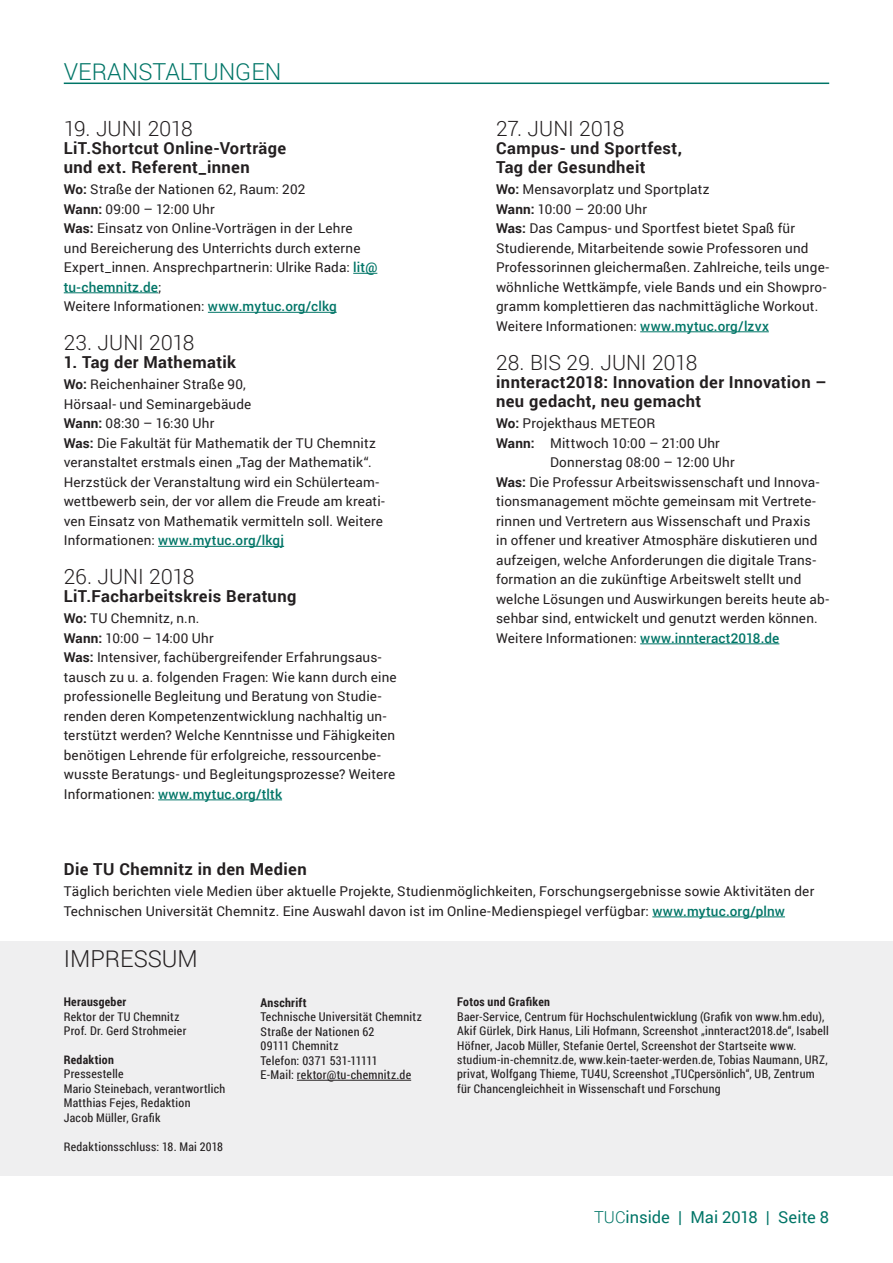
<style>
.page{position:relative;width:893px;height:1263px;background:#fff}
.page>*{position:absolute;margin:0;border:0;box-sizing:border-box;transform-origin:0 0}
.H2_Kapitel{font:300 23.4px "Roboto";color:#007567}
.H2_Kapitel-2{font:300 23.4px "Roboto";color:#231f20}
.Datum{font:300 21px "Roboto";letter-spacing:-.005em;color:#231f20}
.H3_Überschrift{font:700 16.5px/19.5px "Roboto";letter-spacing:.025em;color:#231f20}
.t1{font:16.5px "Roboto";color:#007567}
.Fließtext{font:13.5px/19.5px "Roboto";letter-spacing:.015em;color:#231f20}
.Fließtext-2{font:12.15px "Roboto Condensed";letter-spacing:.025em;color:#231f20}
.Fließtext-3{font:700 12.15px "Roboto Condensed";letter-spacing:.025em;color:#231f20}
.Fließtext-4{font:12px/14.4px "Roboto Condensed";letter-spacing:.025em;color:#231f20}
.Fließtext-5{font:700 12px "Roboto Condensed";letter-spacing:.025em;color:#231f20}
.s1{font-weight:700}
.s2{font-weight:500;color:#007567}
.s3{font-weight:300}
</style>
<div class="page">
<div style="left:0;top:941px;width:893px;height:234px;background:#eeeeef"></div>
<svg style="left:353px;top:273px;width:24px;height:1px"></svg>
<hr style="left:64px;top:292px;width:94px;height:1px;background:#007567">
<hr style="left:208px;top:312px;width:129px;height:1px;background:#007567">
<hr style="left:158px;top:546px;width:126px;height:1px;background:#007567">
<hr style="left:158px;top:799px;width:124px;height:1px;background:#007567">
<hr style="left:297px;top:1080px;width:114px;height:1px;background:#231f20">
<hr style="left:652px;top:916px;width:133px;height:1px;background:#007567">
<hr style="left:64px;top:83px;width:765px;height:1px;background:#007567">
<hr style="left:640px;top:331px;width:129px;height:1px;background:#007567">
<hr style="left:640px;top:643px;width:139px;height:1px;background:#007567">
<p class="H2_Kapitel" style="left:64px;top:55px;width:219px">VERANSTALTUNGEN</p>
<p class="Datum" style="left:64px;top:114px;width:131px">19. JUNI 2018</p>
<p class="H3_Überschrift" style="left:64px;top:138px;width:224px">LiT.Shortcut Online-Vorträge und ext. Referent_innen</p>
<p class="Fließtext" style="left:64px;top:179px;width:243px"><span class="s1">Wo:</span> Straße der Nationen 62, Raum: 202</p>
<p class="Fließtext" style="left:64px;top:199px;width:152px"><span class="s1">Wann:</span> 09:00 – 12:00 Uhr</p>
<p class="Fließtext" style="left:64px;top:218px;width:315px"><span class="s1">Was:</span> Einsatz von Online-Vorträgen in der Lehre und Bereicherung des Unterrichts durch externe Expert_innen. Ansprechpartnerin: Ulrike Rada: <span class="s2">lit@ tu-chemnitz.de</span>;</p>
<p class="Fließtext" style="left:64px;top:296px;width:274px">Weitere Informationen: <span class="s2">www.mytuc.org/clkg</span></p>
<p class="Datum" style="left:64px;top:328px;width:132px">23. JUNI 2018</p>
<p class="H3_Überschrift" style="left:64px;top:352px;width:174px">1. Tag der Mathematik</p>
<p class="Fließtext" style="left:64px;top:374px;width:189px"><span class="s1">Wo:</span> Reichenhainer Straße 90,<br>Hörsaal- und Seminargebäude</p>
<p class="Fließtext" style="left:64px;top:413px;width:152px"><span class="s1">Wann:</span> 08:30 – 16:30 Uhr</p>
<p class="Fließtext" style="left:64px;top:433px;width:323px"><span class="s1">Was:</span> Die Fakultät für Mathematik der TU Chemnitz veranstaltet erstmals einen „Tag der Mathematik“.<br>Herzstück der Veranstaltung wird ein Schülerteam&shy;wettbewerb sein, der vor allem die Freude am kreati&shy;ven Einsatz von Mathematik vermitteln soll. Weitere Informationen: <span class="s2">www.mytuc.org/lkgj</span></p>
<p class="Datum" style="left:64px;top:562px;width:132px">26. JUNI 2018</p>
<p class="H3_Überschrift" style="left:64px;top:586px;width:234px">LiT.Facharbeitskreis Beratung</p>
<p class="Fließtext" style="left:64px;top:608px;width:137px"><span class="s1">Wo:</span> TU Chemnitz, n.n.</p>
<p class="Fließtext" style="left:64px;top:628px;width:151px"><span class="s1">Wann:</span> 10:00 – 14:00 Uhr</p>
<p class="Fließtext" style="left:64px;top:647px;width:334px"><span class="s1">Was:</span> Intensiver, fachübergreifender Erfahrungsaus&shy;tausch zu u. a. folgenden Fragen: Wie kann durch eine professionelle Begleitung und Beratung von Studie&shy;renden deren Kompetenzentwicklung nachhaltig un&shy;terstützt werden? Welche Kenntnisse und Fähigkeiten benötigen Lehrende für erfolgreiche, ressourcenbe&shy;wusste Beratungs- und Begleitungsprozesse? Weitere Informationen: <span class="s2">www.mytuc.org/tltk</span></p>
<p class="Datum" style="left:496px;top:114px;width:130px">27. JUNI 2018</p>
<p class="H3_Überschrift" style="left:496px;top:138px;width:188px">Campus- und Sportfest,<br>Tag der Gesundheit</p>
<p class="Fließtext" style="left:496px;top:179px;width:215px"><span class="s1">Wo:</span> Mensavorplatz und Sportplatz</p>
<p class="Fließtext" style="left:496px;top:199px;width:152px"><span class="s1">Wann:</span> 10:00 – 20:00 Uhr</p>
<p class="Fließtext" style="left:496px;top:218px;width:335px"><span class="s1">Was:</span> Das Campus- und Sportfest bietet Spaß für Studierende, Mitarbeitende sowie Professoren und Professorinnen gleichermaßen. Zahlreiche, teils unge&shy;wöhnliche Wettkämpfe, viele Bands und ein Showpro&shy;gramm komplettieren das nachmittägliche Workout.<br>Weitere Informationen: <span class="s2">www.mytuc.org/lzvx</span></p>
<p class="Datum" style="left:496px;top:348px;width:203px">28. BIS 29. JUNI 2018</p>
<p class="H3_Überschrift" style="left:496px;top:372px;width:332px">innteract2018: Innovation der Innovation – neu gedacht, neu gemacht</p>
<p class="Fließtext" style="left:496px;top:413px;width:161px"><span class="s1">Wo:</span> Projekthaus METEOR</p>
<p class="Fließtext" style="left:550px;top:433px;width:186px;text-indent:-54px"><span class="s1">Wann:</span> Mittwoch 10:00 – 21:00 Uhr<br>Donnerstag 08:00 – 12:00 Uhr</p>
<p class="Fließtext" style="left:496px;top:472px;width:335px"><span class="s1">Was:</span> Die Professur Arbeitswissenschaft und Innova&shy;tionsmanagement möchte gemeinsam mit Vertrete&shy;rinnen und Vertretern aus Wissenschaft und Praxis<br>in offener und kreativer Atmosphäre diskutieren und aufzeigen, welche Anforderungen die digitale Trans&shy;formation an die zukünftige Arbeitswelt stellt und welche Lösungen und Auswirkungen bereits heute ab&shy;sehbar sind, entwickelt und genutzt werden können.</p>
<p class="Fließtext" style="left:496px;top:628px;width:285px">Weitere Informationen: <span class="s2">www.innteract2018.de</span></p>
<p class="H3_Überschrift" style="left:64px;top:859px;width:244px">Die TU Chemnitz in den Medien</p>
<p class="Fließtext" style="left:64px;top:881px;width:752px">Täglich berichten viele Medien über aktuelle Projekte, Studienmöglichkeiten, Forschungsergebnisse sowie Aktivitäten der<br>Technischen Universität Chemnitz. Eine Auswahl davon ist im Online-Medienspiegel verfügbar: <span class="s2">www.mytuc.org/plnw</span></p>
<p class="H2_Kapitel-2" style="left:64px;top:943px;width:136px">IMPRESSUM</p>
<p class="Fließtext-5" style="left:64px;top:994px;width:64px">Herausgeber</p>
<p class="Fließtext-4" style="left:64px;top:1009px;width:117px">Rektor der TU Chemnitz</p>
<p class="Fließtext-4" style="left:64px;top:1023px;width:124px">Prof. Dr. Gerd Strohmeier</p>
<p class="Fließtext-5" style="left:64px;top:1051px;width:52px">Redaktion</p>
<p class="Fließtext-4" style="left:64px;top:1066px;width:61px">Pressestelle</p>
<p class="Fließtext-4" style="left:64px;top:1081px;width:163px">Mario Steinebach, verantwortlich</p>
<p class="Fließtext-4" style="left:64px;top:1095px;width:128px">Matthias Fejes, Redaktion</p>
<p class="Fließtext-4" style="left:64px;top:1110px;width:98px">Jacob Müller, Grafik</p>
<p class="Fließtext-4" style="left:64px;top:1138px;width:161px">Redaktionsschluss: 18. Mai 2018</p>
<p class="Fließtext-3" style="left:260px;top:994px;width:48px">Anschrift</p>
<p class="Fließtext-2" style="left:260px;top:1008px;width:163px">Technische Universität Chemnitz</p>
<p class="Fließtext-2" style="left:260px;top:1023px;width:115px">Straße der Nationen 62</p>
<p class="Fließtext-2" style="left:260px;top:1037px;width:80px">09111 Chemnitz</p>
<p class="Fließtext-2" style="left:260px;top:1052px;width:119px">Telefon: 0371 531-11111</p>
<p class="Fließtext-2" style="left:260px;top:1066px;width:152px">E-Mail: rektor@tu-chemnitz.de</p>
<p class="Fließtext-4" style="left:457px;top:994px;width:373px"><span class="s1">Fotos und Grafiken<br></span>Baer-Service, Centrum für Hochschulentwicklung (Grafik von www.hm.edu), Akif Gürlek, Dirk Hanus, Lili Hofmann, Screenshot „innteract2018.de“, Isabell Höfner, Jacob Müller, Stefanie Oertel, Screenshot der Startseite www. studium-in-chemnitz.de, www.kein-taeter-werden.de, Tobias Naumann, URZ, privat, Wolfgang Thieme, TU4U, Screenshot „TUCpersönlich“, UB, Zentrum für Chancengleichheit in Wissenschaft und Forschung</p>
<p class="t1" style="left:594px;top:1206px;width:236px"><span class="s3">TUC</span>inside | Mai 2018 | Seite 8</p>
</div>
